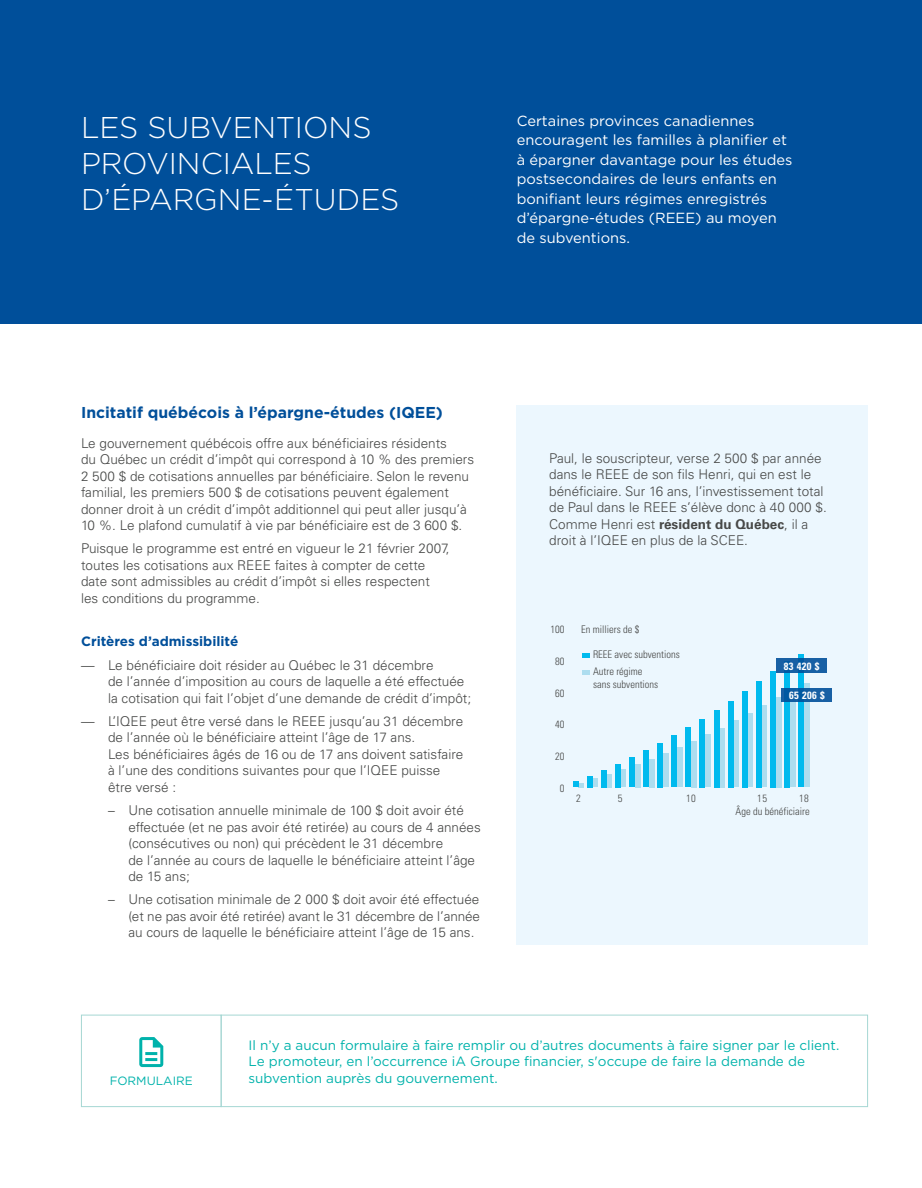
<style>
.page{position:relative;width:922px;height:1188px;background:#fff}
.page>*{position:absolute;margin:0;border:0;box-sizing:border-box;transform-origin:0 0}
.t1{font:300 30px/36px "Gotham";letter-spacing:-.005em;color:#fff}
.t2{font:700 15.75px "Gotham";color:#004f9a}
.t3{font:14.7px/19.5px "Gotham";color:#fff}
.t4{font:300 13.5px/16.5px "Univers LT Pro 45";color:#474847}
.t5{font:13.5px/16.5px "Gotham";color:#00b2ab}
.t6{font:700 13.5px "Gotham";color:#004f9a}
.t7{font:12px "Gotham";color:#00b2ab}
.t8{font:300 condensed 10.5px/17.1px "Univers";color:#474847}
.t9{font:700 condensed 10.5px "Univers";letter-spacing:.04em;color:#fff}
.s1{font-family:"Univers LT Pro 65";font-weight:700}
</style>
<div class="page">
<div style="left:516px;top:405px;width:351px;height:540px;background:#ecf7fe"></div>
<svg style="left:582px;top:654px;width:8px;height:4px"></svg>
<svg style="left:582px;top:671px;width:8px;height:4px"></svg>
<div style="left:592px;top:779px;width:5px;height:8px;background:#adddef"></div>
<div style="left:606px;top:774px;width:6px;height:13px;background:#adddef"></div>
<div style="left:621px;top:769px;width:5px;height:18px;background:#adddef"></div>
<div style="left:635px;top:764px;width:5px;height:23px;background:#adddef"></div>
<div style="left:649px;top:759px;width:5px;height:28px;background:#adddef"></div>
<div style="left:663px;top:753px;width:5px;height:34px;background:#adddef"></div>
<div style="left:677px;top:747px;width:5px;height:40px;background:#adddef"></div>
<div style="left:691px;top:741px;width:5px;height:46px;background:#adddef"></div>
<div style="left:705px;top:735px;width:5px;height:52px;background:#adddef"></div>
<div style="left:719px;top:728px;width:5px;height:59px;background:#adddef"></div>
<div style="left:733px;top:721px;width:5px;height:66px;background:#adddef"></div>
<div style="left:747px;top:713px;width:5px;height:74px;background:#adddef"></div>
<div style="left:761px;top:705px;width:5px;height:82px;background:#adddef"></div>
<div style="left:775px;top:697px;width:6px;height:90px;background:#adddef"></div>
<div style="left:790px;top:688px;width:5px;height:99px;background:#adddef"></div>
<div style="left:804px;top:684px;width:5px;height:103px;background:#adddef"></div>
<svg style="left:573px;top:782px;width:10px;height:5px"></svg>
<div style="left:587px;top:776px;width:5px;height:11px;background:#00baee"></div>
<div style="left:601px;top:770px;width:5px;height:17px;background:#00baee"></div>
<div style="left:615px;top:764px;width:5px;height:23px;background:#00baee"></div>
<div style="left:629px;top:757px;width:5px;height:30px;background:#00baee"></div>
<div style="left:643px;top:750px;width:5px;height:37px;background:#00baee"></div>
<div style="left:657px;top:743px;width:5px;height:44px;background:#00baee"></div>
<div style="left:671px;top:735px;width:5px;height:52px;background:#00baee"></div>
<div style="left:685px;top:727px;width:5px;height:60px;background:#00baee"></div>
<div style="left:699px;top:719px;width:5px;height:68px;background:#00baee"></div>
<div style="left:713px;top:710px;width:6px;height:77px;background:#00baee"></div>
<div style="left:728px;top:701px;width:5px;height:86px;background:#00baee"></div>
<div style="left:742px;top:691px;width:5px;height:96px;background:#00baee"></div>
<div style="left:756px;top:681px;width:5px;height:106px;background:#00baee"></div>
<div style="left:770px;top:671px;width:5px;height:116px;background:#00baee"></div>
<div style="left:784px;top:661px;width:5px;height:126px;background:#00baee"></div>
<div style="left:798px;top:655px;width:5px;height:132px;background:#00baee"></div>
<svg style="left:781px;top:688px;width:50px;height:13px"></svg>
<svg style="left:776px;top:659px;width:50px;height:14px"></svg>
<div style="left:0;top:0;width:921px;height:324px;background:#004f9a"></div>
<svg style="left:139px;top:1037px;width:24px;height:30px"></svg>
<div style="left:81px;top:1015px;width:140px;height:92px;border:1px solid #a5d7d3"></div>
<div style="left:221px;top:1015px;width:646px;height:92px;border:1px solid #a5d7d3"></div>
<h2 class="t1" style="left:81px;top:109px;width:320px">LES SUBVENTIONS<br>PROVINCIALES<br>D’ÉPARGNE-ÉTUDES</h2>
<p class="t3" style="left:516px;top:110px;width:277px">Certaines provinces canadiennes encouragent les familles à planifier et à épargner davantage pour les études postsecondaires de leurs enfants en bonifiant leurs régimes enregistrés d’épargne-études (REEE) au moyen de subventions.</p>
<h3 class="t2" style="left:81px;top:402px;width:363px">Incitatif québécois à l’épargne-études (IQEE)</h3>
<p class="t4" style="left:81px;top:434px;width:394px">Le gouvernement québécois offre aux bénéficiaires résidents<br>du Québec un crédit d’impôt qui correspond à 10 % des premiers 2 500 $ de cotisations annuelles par bénéficiaire. Selon le revenu familial, les premiers 500 $ de cotisations peuvent également donner droit à un crédit d’impôt additionnel qui peut aller jusqu’à 10 %. Le plafond cumulatif à vie par bénéficiaire est de 3 600 $.</p>
<p class="t4" style="left:81px;top:540px;width:370px">Puisque le programme est entré en vigueur le 21 février 2007, toutes les cotisations aux REEE faites à compter de cette date sont admissibles au crédit d’impôt si elles respectent les conditions du programme.</p>
<h4 class="t6" style="left:81px;top:633px;width:159px">Critères d’admissibilité</h4>
<p class="t4" style="left:108px;top:656px;width:364px;text-indent:-27px">— Le bénéficiaire doit résider au Québec le 31 décembre<br>de l’année d’imposition au cours de laquelle a été effectuée la cotisation qui fait l’objet d’une demande de crédit d’impôt;</p>
<p class="t4" style="left:108px;top:712px;width:357px;text-indent:-27px">— L’IQEE peut être versé dans le REEE jusqu’au 31 décembre de l’année où le bénéficiaire atteint l’âge de 17 ans.<br>Les bénéficiaires âgés de 16 ou de 17 ans doivent satisfaire à l’une des conditions suivantes pour que l’IQEE puisse être versé :</p>
<p class="t4" style="left:128px;top:802px;width:354px;text-indent:-20px">– Une cotisation annuelle minimale de 100 $ doit avoir été effectuée (et ne pas avoir été retirée) au cours de 4 années (consécutives ou non) qui précèdent le 31 décembre<br>de l’année au cours de laquelle le bénéficiaire atteint l’âge de 15 ans;</p>
<p class="t4" style="left:128px;top:891px;width:353px;text-align:justify;text-indent:-20px">– Une cotisation minimale de 2 000 $ doit avoir été effectuée (et ne pas avoir été retirée) avant le 31 décembre de l’année au cours de laquelle le bénéficiaire atteint l’âge de 15 ans.</p>
<p class="t4" style="left:549px;top:449px;width:279px">Paul, le souscripteur, verse 2 500 $ par année dans le REEE de son fils Henri, qui en est le bénéficiaire. Sur 16 ans, l’investissement total de Paul dans le REEE s’élève donc à 40 000 $.<br>Comme Henri est <span class="s1">résident du Québec</span>, il a droit à l’IQEE en plus de la SCEE.</p>
<p class="t8" style="left:550px;top:621px;width:15px">100</p>
<p class="t8" style="left:555px;top:652px;width:11px">80</p>
<p class="t8" style="left:555px;top:684px;width:11px">60</p>
<p class="t8" style="left:555px;top:716px;width:11px">40</p>
<p class="t8" style="left:555px;top:748px;width:11px">20</p>
<p class="t8" style="left:559px;top:780px;width:6px">0</p>
<p class="t8" style="left:581px;top:621px;width:60px">En milliers de $</p>
<p class="t8" style="left:593px;top:646px;width:88px">REEE avec subventions<br>Autre régime</p>
<p class="t8" style="left:593px;top:675px;width:67px">sans subventions</p>
<p class="t9" style="left:783px;top:660px;width:37px">83 420 $</p>
<p class="t9" style="left:789px;top:688px;width:37px">65 206 $</p>
<p class="t8" style="left:576px;top:790px;width:6px">2</p>
<p class="t8" style="left:686px;top:790px;width:11px">10</p>
<p class="t8" style="left:757px;top:790px;width:11px">15</p>
<p class="t8" style="left:799px;top:790px;width:11px">18</p>
<p class="t8" style="left:618px;top:790px;width:6px">5</p>
<p class="t8" style="left:735px;top:802px;width:76px">Âge du bénéficiaire</p>
<p class="t7" style="left:110px;top:1073px;width:85px">FORMULAIRE</p>
<p class="t5" style="left:248px;top:1036px;width:592px">Il n’y a aucun formulaire à faire remplir ou d’autres documents à faire signer par le client.<br>Le promoteur, en l’occurrence iA Groupe financier, s'occupe de faire la demande de subvention auprès du gouvernement.</p>
</div>
